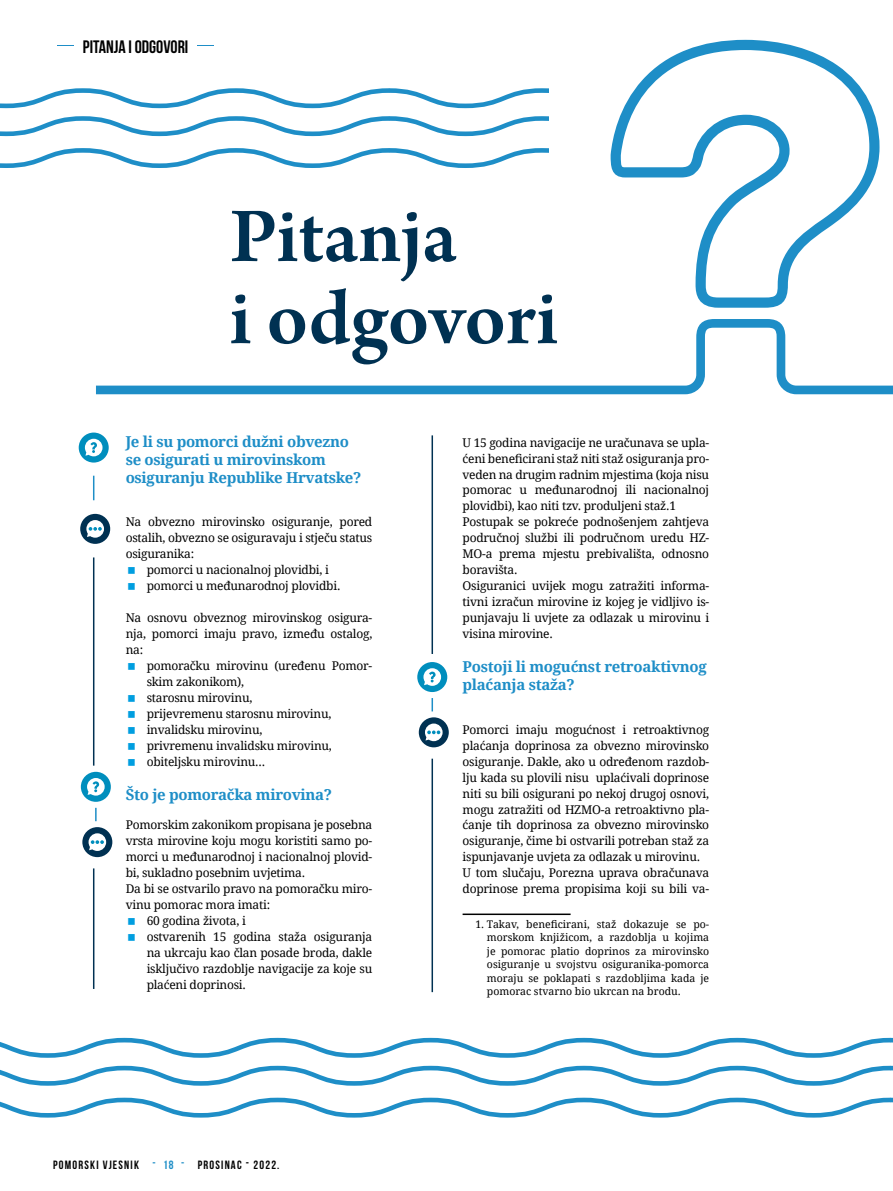
<style>
.page{position:relative;width:893px;height:1191px;background:#fff}
.page>*{position:absolute;margin:0;border:0;box-sizing:border-box;transform-origin:0 0}
.t1{font:600 82.2px/82.2px "Arno Pro";letter-spacing:-.005em;color:#003152}
.t2{font:700 18px "Bebas Neue";color:#000}
.t3{font:700 15px/18px "Droid Serif";letter-spacing:-.02em;color:#1e8ec7}
.t4{font:12px/15.9px "Droid Serif";letter-spacing:-.02em;color:#000}
.t5{font:700 12px "Bebas Neue";letter-spacing:.1em;color:#000}
.t6{font:10.5px/13.5px "Droid Serif";color:#000;text-align:justify}
.s1{font-weight:300;color:#1e8ec7}
.s2{color:#1e8ec7}
</style>
<div class="page">
<hr style="left:93px;top:557px;width:1px;height:208px;background:#003152">
<hr style="left:432px;top:435px;width:1px;height:219px;background:#003152">
<svg style="left:93px;top:476px;width:1px;height:24px"></svg>
<hr style="left:463px;top:913px;width:108px;height:2px;background:#000">
<svg style="left:611px;top:40px;width:268px;height:268px"></svg>
<svg style="left:96px;top:319px;width:797px;height:75px"></svg>
<div style="left:79px;top:432px;width:30px;height:30px;background:#008ebd;border-radius:50%"></div>
<svg style="left:85px;top:439px;width:18px;height:17px"></svg>
<div style="left:80px;top:514px;width:30px;height:30px;background:#003152;border-radius:50%"></div>
<svg style="left:86px;top:520px;width:18px;height:17px"></svg>
<svg style="left:0;top:1037px;width:893px;height:20px"></svg>
<svg style="left:0;top:1065px;width:893px;height:20px"></svg>
<svg style="left:0;top:1097px;width:893px;height:20px"></svg>
<svg style="left:0;top:88px;width:549px;height:20px"></svg>
<svg style="left:0;top:116px;width:549px;height:20px"></svg>
<svg style="left:0;top:148px;width:549px;height:20px"></svg>
<hr style="left:93px;top:868px;width:1px;height:121px;background:#003152">
<svg style="left:95px;top:808px;width:2px;height:13px"></svg>
<div style="left:81px;top:772px;width:30px;height:30px;background:#008ebd;border-radius:50%"></div>
<svg style="left:87px;top:778px;width:18px;height:17px"></svg>
<div style="left:82px;top:827px;width:30px;height:30px;background:#003152;border-radius:50%"></div>
<svg style="left:89px;top:833px;width:17px;height:18px"></svg>
<hr style="left:432px;top:758px;width:1px;height:234px;background:#003152">
<svg style="left:432px;top:698px;width:1px;height:13px"></svg>
<div style="left:417px;top:662px;width:30px;height:30px;background:#008ebd;border-radius:50%"></div>
<svg style="left:423px;top:668px;width:18px;height:18px"></svg>
<div style="left:419px;top:717px;width:30px;height:30px;background:#003152;border-radius:50%"></div>
<svg style="left:425px;top:723px;width:18px;height:18px"></svg>
<h2 class="t2" style="left:54px;top:37px;width:164px"><span class="s1">-</span> PITANJA I ODGOVORI <span class="s1">-</span></h2>
<h1 class="t1" style="left:230px;top:199px;width:330px">Pitanja<br>i odgovori</h1>
<p class="t3" style="left:126px;top:432px;width:237px">Je li su pomorci dužni obvezno se osigurati u mirovinskom osiguranju Republike Hrvatske?</p>
<p class="t4" style="left:126px;top:514px;width:248px">Na obvezno mirovinsko osiguranje, pored</p>
<p class="t4" style="left:126px;top:530px;width:248px">ostalih, obvezno se osiguravaju i stječu status</p>
<p class="t4" style="left:126px;top:546px;width:70px">osiguranika:</p>
<p class="t4" style="left:147px;top:561px;width:184px">pomorci u nacionalnoj plovidbi, i</p>
<p class="t4" style="left:147px;top:577px;width:195px">pomorci u međunarodnoj plovidbi.</p>
<p class="t4" style="left:126px;top:609px;width:248px;text-align:justify">Na osnovu obveznog mirovinskog osigura&shy;nja, pomorci imaju pravo, između ostalog, na:</p>
<p class="t4" style="left:147px;top:657px;width:227px">pomoračku mirovinu (uređenu Pomor&shy;skim zakonikom),<br>starosnu mirovinu,<br>prijevremenu starosnu mirovinu, invalidsku mirovinu,<br>privremenu invalidsku mirovinu, obiteljsku mirovinu...</p>
<p class="t3" style="left:126px;top:784px;width:208px">Što je pomoračka mirovina?</p>
<p class="t4" style="left:126px;top:817px;width:248px">Pomorskim zakonikom propisana je posebna</p>
<p class="t4" style="left:126px;top:833px;width:248px">vrsta mirovine koju mogu koristiti samo po-</p>
<p class="t4" style="left:126px;top:848px;width:248px">morci u međunarodnoj i nacionalnoj plovid-</p>
<p class="t4" style="left:126px;top:864px;width:181px">bi, sukladno posebnim uvjetima.</p>
<p class="t4" style="left:126px;top:880px;width:248px">Da bi se ostvarilo pravo na pomoračku miro-</p>
<p class="t4" style="left:126px;top:896px;width:146px">vinu pomorac mora imati:</p>
<p class="t4" style="left:147px;top:912px;width:101px">60 godina života, i</p>
<p class="t4" style="left:147px;top:928px;width:227px">ostvarenih 15 godina staža osiguranja</p>
<p class="t4" style="left:147px;top:944px;width:227px">na ukrcaju kao član posade broda, dakle</p>
<p class="t4" style="left:147px;top:960px;width:227px">isključivo razdoblje navigacije za koje su</p>
<p class="t4" style="left:147px;top:976px;width:101px">plaćeni doprinosi.</p>
<p class="t5" style="left:53px;top:1157px;width:228px">POMORSKI VJESNIK <span class="s2">- 18 -</span> PROSINAC - 2022.</p>
<p class="t4" style="left:463px;top:434px;width:248px">U 15 godina navigacije ne uračunava se upla&shy;ćeni beneficirani staž niti staž osiguranja pro&shy;veden na drugim radnim mjestima (koja nisu pomorac u međunarodnoj ili nacionalnoj plovidbi), kao niti tzv. produljeni staž.1<br>Postupak se pokreće podnošenjem zahtjeva područnoj službi ili područnom uredu HZ-MO-a prema mjestu prebivališta, odnosno boravišta.<br>Osiguranici uvijek mogu zatražiti informa&shy;tivni izračun mirovine iz kojeg je vidljivo is&shy;punjavaju li uvjete za odlazak u mirovinu i visina mirovine.</p>
<p class="t3" style="left:463px;top:657px;width:246px">Postoji li mogućnst retroaktivnog plaćanja staža?</p>
<p class="t4" style="left:463px;top:721px;width:248px">Pomorci imaju mogućnost i retroaktivnog plaćanja doprinosa za obvezno mirovinsko osiguranje. Dakle, ako u određenom razdob&shy;lju kada su plovili nisu uplaćivali doprinose niti su bili osigurani po nekoj drugoj osnovi, mogu zatražiti od HZMO-a retroaktivno pla&shy;ćanje tih doprinosa za obvezno mirovinsko osiguranje, čime bi ostvarili potreban staž za ispunjavanje uvjeta za odlazak u mirovinu.<br>U tom slučaju, Porezna uprava obračunava doprinose prema propisima koji su bili va-</p>
<p class="t6" style="left:487px;top:917px;width:224px;text-indent:-12px">1. Takav, beneficirani, staž dokazuje se po&shy;morskom knjižicom, a razdoblja u kojima je pomorac platio doprinos za mirovinsko osiguranje u svojstvu osiguranika-pomorca moraju se poklapati s razdobljima kada je pomorac stvarno bio ukrcan na brodu.</p>
</div>
